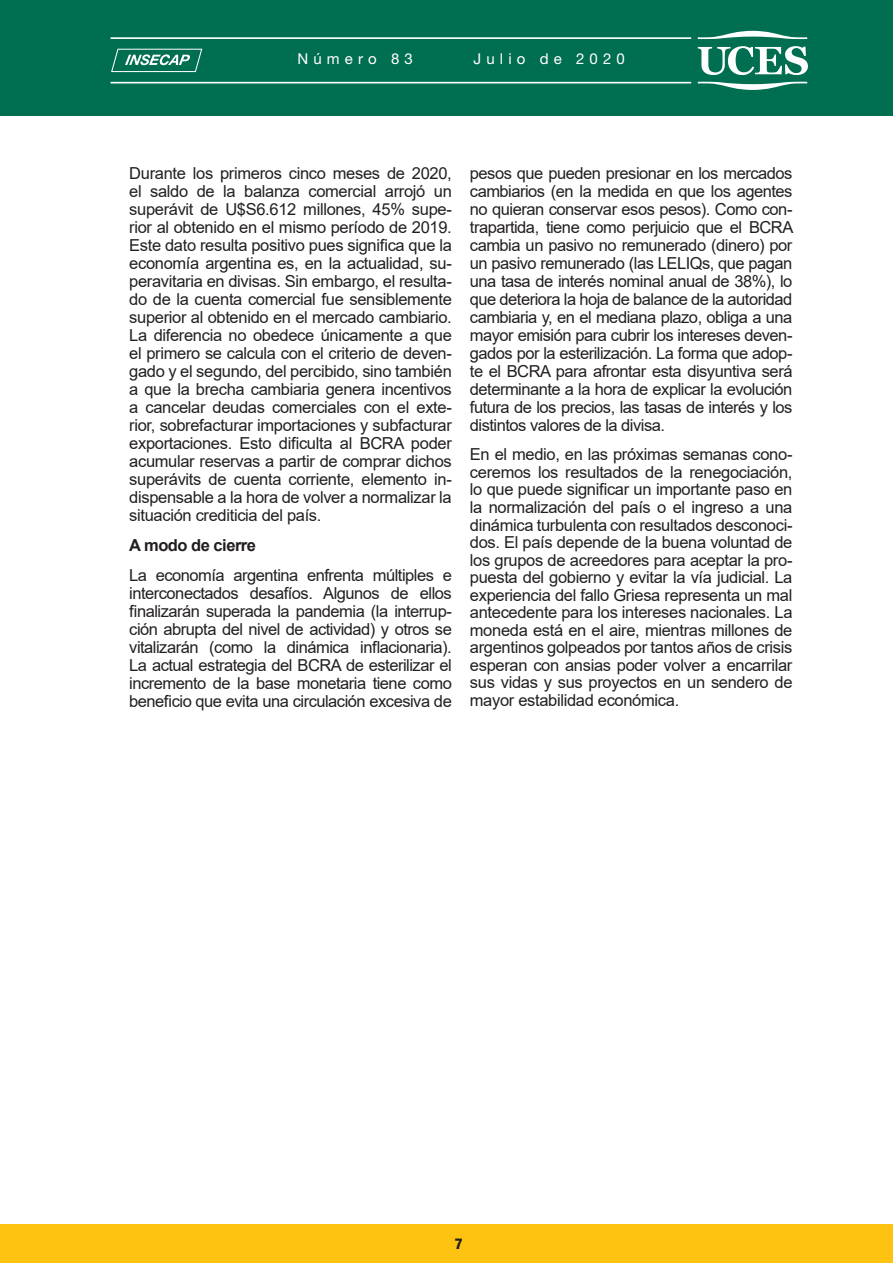
<style>
.page{position:relative;width:893px;height:1263px;background:#fff}
.page>*{position:absolute;margin:0;border:0;box-sizing:border-box;transform-origin:0 0}
.t1{font:16.5px/18px "Arial";letter-spacing:-.025em;color:#231f20;text-align:justify}
.t2{font:700 16.5px "Arial";letter-spacing:-.03em;color:#231f20}
.t3{font:15px "Helvetica Neue LT Pro";letter-spacing:.34em;color:#fff}
.t4{font:800 condensed 15px "Helvetica Neue LT Pro";color:#231f20}
</style>
<div class="page">
<div style="left:0;top:0;width:893px;height:116px;background:#006e51"></div>
<div style="left:0;top:1225px;width:893px;height:38px;background:#fec210"></div>
<svg style="left:111px;top:49px;width:91px;height:23px"></svg>
<svg style="left:698px;top:82px;width:109px;height:8px"></svg>
<svg style="left:698px;top:31px;width:109px;height:8px"></svg>
<svg style="left:698px;top:46px;width:110px;height:29px"></svg>
<hr style="left:111px;top:37px;width:580px;height:2px;background:#fff">
<hr style="left:111px;top:82px;width:580px;height:1px;background:#fff">
<p class="t3" style="left:298px;top:50px;width:117px">Número 83</p>
<p class="t3" style="left:474px;top:50px;width:153px">Julio de 2020</p>
<p class="t1" style="left:129px;top:164px;width:324px">Durante los primeros cinco meses de 2020, el saldo de la balanza comercial arrojó un superávit de U$S6.612 millones, 45% supe&shy;rior al obtenido en el mismo período de 2019.<br>Este dato resulta positivo pues significa que la economía argentina es, en la actualidad, su&shy;peravitaria en divisas. Sin embargo, el resulta&shy;do de la cuenta comercial fue sensiblemente superior al obtenido en el mercado cambiario.<br>La diferencia no obedece únicamente a que el primero se calcula con el criterio de deven&shy;gado y el segundo, del percibido, sino también a que la brecha cambiaria genera incentivos a cancelar deudas comerciales con el exte&shy;rior, sobrefacturar importaciones y subfacturar exportaciones. Esto dificulta al BCRA poder acumular reservas a partir de comprar dichos superávits de cuenta corriente, elemento in&shy;dispensable a la hora de volver a normalizar la situación crediticia del país.</p>
<p class="t2" style="left:129px;top:533px;width:128px">A modo de cierre</p>
<p class="t1" style="left:129px;top:566px;width:324px">La economía argentina enfrenta múltiples e interconectados desafíos. Algunos de ellos finalizarán superada la pandemia (la interrup&shy;ción abrupta del nivel de actividad) y otros se vitalizarán (como la dinámica inflacionaria).<br>La actual estrategia del BCRA de esterilizar el incremento de la base monetaria tiene como beneficio que evita una circulación excesiva de</p>
<p class="t1" style="left:470px;top:164px;width:325px">pesos que pueden presionar en los mercados cambiarios (en la medida en que los agentes no quieran conservar esos pesos). Como con&shy;trapartida, tiene como perjuicio que el BCRA cambia un pasivo no remunerado (dinero) por un pasivo remunerado (las LELIQs, que pagan una tasa de interés nominal anual de 38%), lo que deteriora la hoja de balance de la autoridad cambiaria y, en el mediana plazo, obliga a una mayor emisión para cubrir los intereses deven&shy;gados por la esterilización. La forma que adop&shy;te el BCRA para afrontar esta disyuntiva será determinante a la hora de explicar la evolución futura de los precios, las tasas de interés y los distintos valores de la divisa.</p>
<p class="t1" style="left:470px;top:446px;width:324px;line-height:17.5px">En el medio, en las próximas semanas cono&shy;ceremos los resultados de la renegociación, lo que puede significar un importante paso en la normalización del país o el ingreso a una dinámica turbulenta con resultados desconoci&shy;dos. El país depende de la buena voluntad de los grupos de acreedores para aceptar la pro&shy;puesta del gobierno y evitar la vía judicial. La experiencia del fallo Griesa representa un mal antecedente para los intereses nacionales. La moneda está en el aire, mientras millones de argentinos golpeados por tantos años de crisis esperan con ansias poder volver a encarrilar sus vidas y sus proyectos en un sendero de mayor estabilidad económica.</p>
<p class="t4" style="left:455px;top:1234px;width:9px">7</p>
</div>
